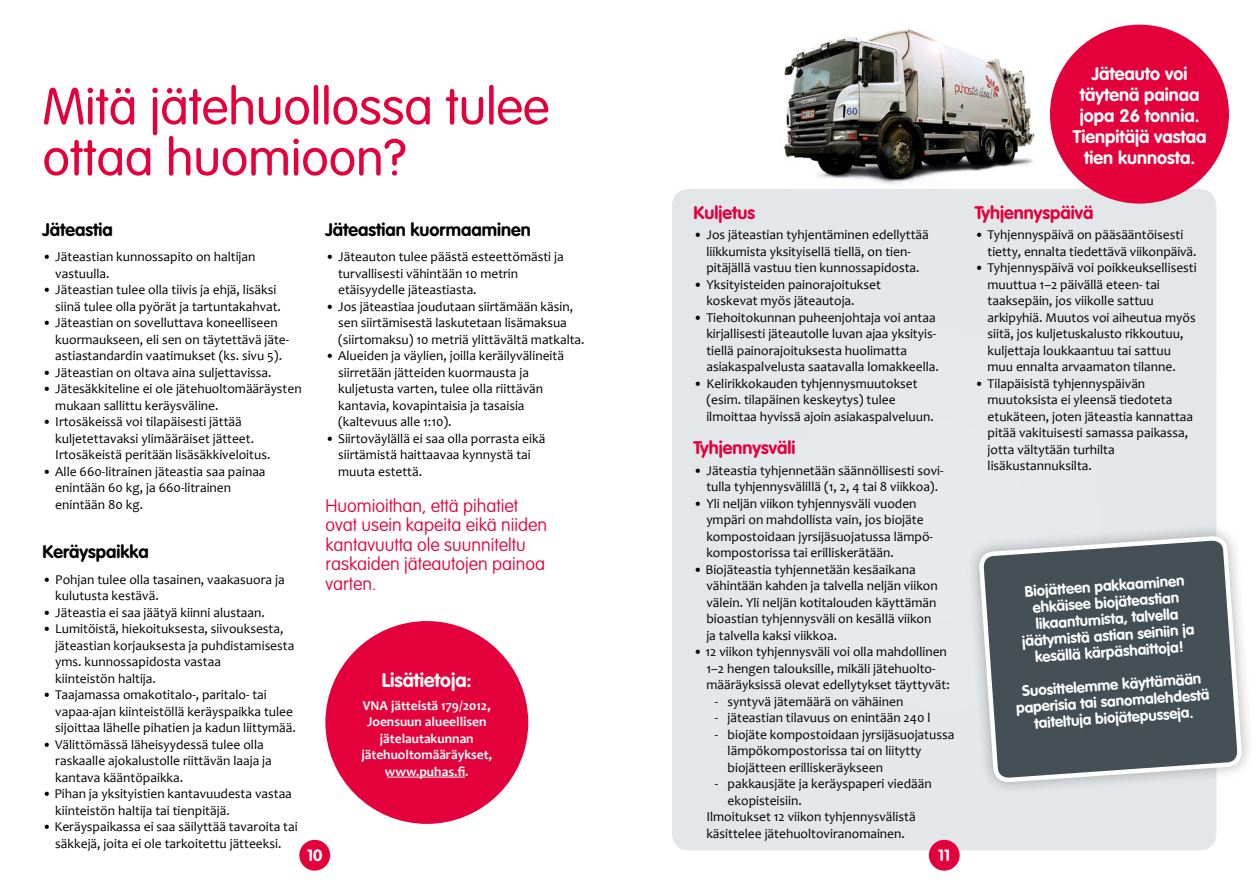
<style>
.page{position:relative;width:1259px;height:893px;background:#fff}
.page>*{position:absolute;margin:0;border:0;box-sizing:border-box;transform-origin:0 0}
.t1{font:300 51px/51px "VAG Rounded Std";color:#e4003a}
.t2{font:700 19.5px "VAG Rounded Std";color:#fff}
.t3{font:100 18px/19.5px "VAG Rounded Std";color:#e4003a}
.t4{font:700 18px/21px "VAG Rounded Std";color:#fff;text-align:center}
.t5{font:700 18px "VAG Rounded Std";color:#000}
.t6{font:700 18px "VAG Rounded Std";color:#e4003a}
.t7{font:700 16.2px "VAG Rounded Std";color:#fff}
.t8{font:700 15px/16.5px "VAG Rounded Std";color:#fff;text-align:center}
.t9{font:13.5px/16.5px "Candara";color:#000}
.t10{font:700 13.5px/16.5px "Candara";color:#fff;text-align:center}
</style>
<div class="page">
<img style="left:783px;top:29px;width:307px;height:159px">
<div style="left:672px;top:189px;width:544px;height:661px;background:#e2e6e9;border-radius:17px"></div>
<div style="left:325px;top:621px;width:203px;height:203px;background:#e4003a;border-radius:50%"></div>
<div style="left:929px;top:840px;width:30px;height:31px;background:#e4003a;border-radius:50%"></div>
<div style="left:299px;top:840px;width:31px;height:31px;background:#e4003a;border-radius:50%"></div>
<div style="left:1050px;top:25px;width:179px;height:179px;background:#e4003a;border-radius:50%"></div>
<div style="left:965px;top:522px;width:291px;height:275px;background:#000;opacity:.3"></div>
<svg style="left:976px;top:534px;width:268px;height:317px"></svg>
<hr style="left:387px;top:777px;width:78px;height:1px;background:#fff">
<h1 class="t1" style="left:43px;top:83px;width:508px">Mitä jätehuollossa tulee ottaa huomioon?</h1>
<h3 class="t6" style="left:693px;top:202px;width:63px">Kuljetus</h3>
<p class="t9" style="left:693px;top:227px;width:237px;text-align:center">• Jos jäteastian tyhjentäminen edellyttää liikkumista yksityisellä tiellä, on tien&shy;pitäjällä vastuu tien kunnossapidosta.</p>
<p class="t9" style="left:706px;top:276px;width:176px;text-indent:-13px">• Yksityisteiden painorajoitukset koskevat myös jäteautoja.</p>
<p class="t9" style="left:706px;top:309px;width:234px;text-indent:-13px">• Tiehoitokunnan puheenjohtaja voi antaa kirjallisesti jäteautolle luvan ajaa yksityis&shy;tiellä painorajoituksesta huolimatta asiakaspalvelusta saatavalla lomakkeella.</p>
<p class="t9" style="left:706px;top:375px;width:229px;text-indent:-13px">• Kelirikkokauden tyhjennysmuutokset (esim. tilapäinen keskeytys) tulee ilmoittaa hyvissä ajoin asiakaspalveluun.</p>
<h3 class="t6" style="left:693px;top:437px;width:103px">Tyhjennysväli</h3>
<p class="t9" style="left:693px;top:462px;width:251px;text-align:center">• Jäteastia tyhjennetään säännöllisesti sovi&shy;tulla tyhjennysvälillä (1, 2, 4 tai 8 viikkoa).</p>
<p class="t9" style="left:706px;top:495px;width:228px;text-indent:-13px">• Yli neljän viikon tyhjennysväli vuoden ympäri on mahdollista vain, jos biojäte kompostoidaan jyrsijäsuojatussa lämpö&shy;kompostorissa tai erilliskerätään.</p>
<p class="t9" style="left:706px;top:561px;width:233px;text-indent:-13px">• Biojäteastia tyhjennetään kesäaikana vähintään kahden ja talvella neljän viikon välein. Yli neljän kotitalouden käyttämän bioastian tyhjennysväli on kesällä viikon ja talvella kaksi viikkoa.</p>
<p class="t9" style="left:706px;top:643px;width:245px;text-indent:-13px">• 12 viikon tyhjennysväli voi olla mahdollinen<br>1–2 hengen talouksille, mikäli jätehuolto&shy;määräyksissä olevat edellytykset täyttyvät:</p>
<p class="t9" style="left:715px;top:693px;width:190px">- syntyvä jätemäärä on vähäinen</p>
<p class="t9" style="left:715px;top:709px;width:217px">- jäteastian tilavuus on enintään 240 l</p>
<p class="t9" style="left:727px;top:726px;width:228px;text-indent:-13px">- biojäte kompostoidaan jyrsijäsuojatussa lämpökompostorissa tai on liitytty biojätteen erilliskeräykseen</p>
<p class="t9" style="left:715px;top:775px;width:218px">- pakkausjäte ja keräyspaperi viedään</p>
<p class="t9" style="left:727px;top:792px;width:76px">ekopisteisiin.</p>
<p class="t9" style="left:706px;top:808px;width:211px">Ilmoitukset 12 viikon tyhjennysvälistä</p>
<p class="t9" style="left:706px;top:825px;width:200px">käsittelee jätehuoltoviranomainen.</p>
<h3 class="t5" style="left:325px;top:219px;width:207px">Jäteastian kuormaaminen</h3>
<p class="t9" style="left:338px;top:249px;width:227px;text-indent:-13px">• Jäteauton tulee päästä esteettömästi ja turvallisesti vähintään 10 metrin etäisyydelle jäteastiasta.</p>
<p class="t9" style="left:338px;top:298px;width:248px;text-indent:-13px">• Jos jäteastiaa joudutaan siirtämään käsin, sen siirtämisestä laskutetaan lisämaksua (siirtomaksu) 10 metriä ylittävältä matkalta.</p>
<p class="t9" style="left:338px;top:348px;width:227px;text-indent:-13px">• Alueiden ja väylien, joilla keräilyvälineitä siirretään jätteiden kuormausta ja kuljetusta varten, tulee olla riittävän kantavia, kovapintaisia ja tasaisia (kaltevuus alle 1:10).</p>
<p class="t9" style="left:338px;top:430px;width:209px;text-indent:-13px">• Siirtoväylällä ei saa olla porrasta eikä siirtämistä haittaavaa kynnystä tai muuta estettä.</p>
<h3 class="t3" style="left:325px;top:496px;width:223px">Huomioithan, että pihatiet ovat usein kapeita eikä niiden kantavuutta ole suunniteltu raskaiden jäteautojen painoa varten.</h3>
<h3 class="t5" style="left:43px;top:219px;width:72px">Jäteastia</h3>
<p class="t9" style="left:55px;top:249px;width:202px;text-indent:-13px">• Jäteastian kunnossapito on haltijan vastuulla.</p>
<p class="t9" style="left:55px;top:282px;width:227px;text-indent:-13px">• Jäteastian tulee olla tiivis ja ehjä, lisäksi siinä tulee olla pyörät ja tartuntakahvat.</p>
<p class="t9" style="left:55px;top:315px;width:235px;text-indent:-13px">• Jäteastian on sovelluttava koneelliseen kuormaukseen, eli sen on täytettävä jäte&shy;astiastandardin vaatimukset (ks. sivu 5).</p>
<p class="t9" style="left:43px;top:364px;width:231px">• Jäteastian on oltava aina suljettavissa.</p>
<p class="t9" style="left:55px;top:381px;width:248px;text-indent:-13px">• Jätesäkkiteline ei ole jätehuoltomääräysten mukaan sallittu keräysväline.</p>
<p class="t9" style="left:55px;top:414px;width:217px;text-indent:-13px">• Irtosäkeissä voi tilapäisesti jättää kuljetettavaksi ylimääräiset jätteet.<br>Irtosäkeistä peritään lisäsäkkiveloitus.</p>
<p class="t9" style="left:55px;top:463px;width:212px;text-indent:-13px">• Alle 660-litrainen jäteastia saa painaa enintään 60 kg, ja 660-litrainen enintään 80 kg.</p>
<h3 class="t5" style="left:43px;top:541px;width:108px">Keräyspaikka</h3>
<p class="t9" style="left:55px;top:571px;width:231px;text-indent:-13px">• Pohjan tulee olla tasainen, vaakasuora ja kulutusta kestävä.</p>
<p class="t9" style="left:43px;top:604px;width:224px">• Jäteastia ei saa jäätyä kiinni alustaan.</p>
<p class="t9" style="left:55px;top:621px;width:241px;text-indent:-13px">• Lumitöistä, hiekoituksesta, siivouksesta, jäteastian korjauksesta ja puhdistamisesta yms. kunnossapidosta vastaa<br>kiinteistön haltija.</p>
<p class="t9" style="left:55px;top:687px;width:242px;text-indent:-13px">• Taajamassa omakotitalo-, paritalo- tai vapaa-ajan kiinteistöllä keräyspaikka tulee sijoittaa lähelle pihatien ja kadun liittymää.</p>
<p class="t9" style="left:55px;top:736px;width:218px;text-indent:-13px">• Välittömässä läheisyydessä tulee olla raskaalle ajokalustolle riittävän laaja ja kantava kääntöpaikka.</p>
<p class="t9" style="left:55px;top:786px;width:238px;text-indent:-13px">• Pihan ja yksityistien kantavuudesta vastaa kiinteistön haltija tai tienpitäjä.</p>
<p class="t9" style="left:43px;top:819px;width:257px;text-align:center">• Keräyspaikassa ei saa säilyttää tavaroita tai säkkejä, joita ei ole tarkoitettu jätteeksi.</p>
<h2 class="t2" style="left:382px;top:669px;width:92px">Lisätietoja:</h2>
<p class="t10" style="left:361px;top:697px;width:132px">VNA jätteistä 179/2012,<br>Joensuun alueellisen jätelautakunnan jätehuoltomääräykset, www.puhas.fi.</p>
<p class="t7" style="left:307px;top:846px;width:17px">10</p>
<p class="t7" style="left:938px;top:846px;width:13px">11</p>
<h3 class="t4" style="left:1072px;top:64px;width:135px">Jäteauto voi täytenä painaa jopa 26 tonnia.<br>Tienpitäjä vastaa tien kunnosta.</h3>
<h3 class="t6" style="left:975px;top:202px;width:120px">Tyhjennyspäivä</h3>
<p class="t9" style="left:987px;top:227px;width:210px;text-indent:-13px">• Tyhjennyspäivä on pääsääntöisesti tietty, ennalta tiedettävä viikonpäivä.</p>
<p class="t9" style="left:987px;top:259px;width:211px;text-indent:-13px">• Tyhjennyspäivä voi poikkeuksellisesti muuttua 1–2 päivällä eteen- tai taaksepäin, jos viikolle sattuu arkipyhiä. Muutos voi aiheutua myös siitä, jos kuljetuskalusto rikkoutuu, kuljettaja loukkaantuu tai sattuu muu ennalta arvaamaton tilanne.</p>
<p class="t9" style="left:987px;top:375px;width:207px;text-indent:-13px">• Tilapäisistä tyhjennyspäivän muutoksista ei yleensä tiedoteta etukäteen, joten jäteastia kannattaa pitää vakituisesti samassa paikassa, jotta vältytään turhilta lisäkustannuksilta.</p>
<p class="t8" style="left:1018px;top:584px;width:174px;rotate:-4deg">Biojätteen pakkaaminen ehkäisee biojäteastian likaantumista, talvella jäätymistä astian seiniin ja kesällä kärpäshaittoja!</p>
<p class="t8" style="left:1014px;top:684px;width:195px;rotate:-4deg">Suosittelemme käyttämään paperisia tai sanomalehdestä taiteltuja biojätepusseja.</p>
</div>
